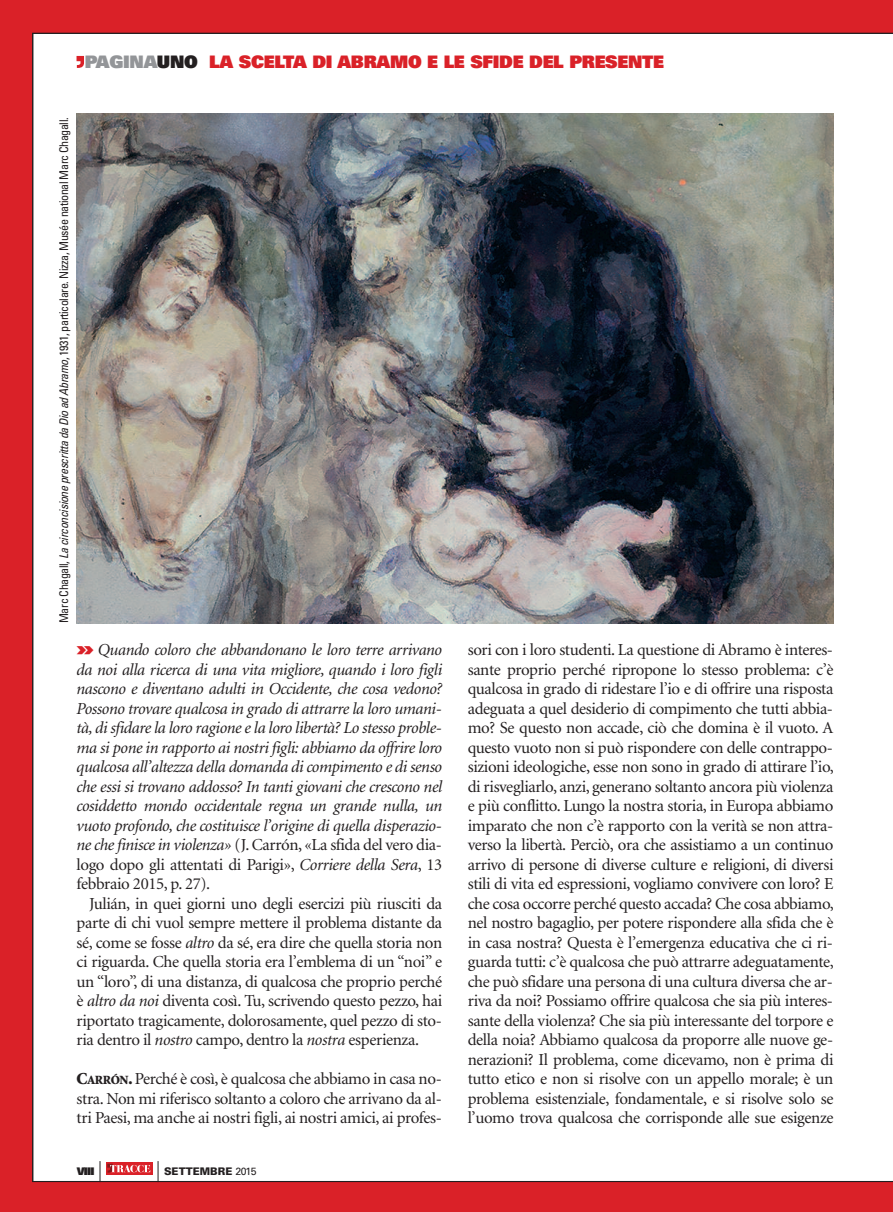
<style>
.page{position:relative;width:893px;height:1212px;background:#da2128}
.page>*{position:absolute;margin:0;border:0;box-sizing:border-box;transform-origin:0 0}
.t1{font:900 17.25px "Univers";letter-spacing:-.015em;color:#da2128}
.t2{font:16.8px/19.5px "Minion";letter-spacing:-.02em;color:#231f20;text-align:justify}
.t3{font:italic 16.8px/19.5px "Minion";letter-spacing:-.02em;color:#231f20;text-align:justify}
.t4{font:condensed 12px "Univers";letter-spacing:-.035em;color:#231f20}
.t5{font:900 10.5px "Univers";color:#231f20}
.t6{font:900 10.5px "Univers";color:#231f20}
.s1{color:#939598}
.s2{color:#231f20}
.s3{font-style:italic}
.s4{font-family:"Univers";font-weight:900;font-style:normal;font-stretch:expanded;font-size:18px;color:#da2128}
.s5{font-style:normal}
.s6{font-weight:900}
.s7{font-weight:900;font-size:12.6px}
.s8{font-weight:400}
</style>
<div class="page">
<div style="left:32px;top:33px;width:861px;height:1149px;background:#fff"></div>
<svg style="left:106px;top:1162px;width:46px;height:12px"></svg>
<svg style="left:107px;top:1164px;width:43px;height:8px"></svg>
<svg style="left:100px;top:1161px;width:1px;height:21px"></svg>
<svg style="left:158px;top:1161px;width:1px;height:21px"></svg>
<svg style="left:77px;top:56px;width:7px;height:12px"></svg>
<img style="left:77px;top:113px;width:756px;height:510px">
<p class="t1" style="left:85px;top:55px;width:581px"><span class="s1">PAGINA</span><span class="s2">UNO</span> LA SCELTA DI ABRAMO E LE SFIDE DEL PRESENTE</p>
<p class="t4" style="left:60px;top:623px;width:507px;rotate:-90deg">Marc Chagall, <span class="s3">La circoncisione prescritta da Dio ad Abramo</span>, 1931, particolare. Nizza, Musée national Marc Chagall.</p>
<p class="t3" style="left:77px;top:641px;width:367px"><span class="s4">»</span> Quando coloro che abbandonano le loro terre arrivano da noi alla ricerca di una vita migliore, quando i loro figli nascono e diventano adulti in Occidente, che cosa vedono?<br>Possono trovare qualcosa in grado di attrarre la loro umani&shy;tà, di sfidare la loro ragione e la loro libertà? Lo stesso proble&shy;ma si pone in rapporto ai nostri figli: abbiamo da offrire loro qualcosa all’altezza della domanda di compimento e di senso che essi si trovano addosso? In tanti giovani che crescono nel cosiddetto mondo occidentale regna un grande nulla, un vuoto profondo, che costituisce l’origine di quella disperazio&shy;ne che finisce in violenza» <span class="s5">(J. Carrón, «La sfida del vero dia&shy;logo dopo gli attentati di Parigi»,</span> Corriere della Sera<span class="s5">, 13 febbraio 2015, p. 27).</span></p>
<p class="t2" style="left:77px;top:895px;width:367px;text-indent:13px">Julián, in quei giorni uno degli esercizi più riusciti da parte di chi vuol sempre mettere il problema distante da sé, come se fosse <span class="s3">altro</span> da sé, era dire che quella storia non ci riguarda. Che quella storia era l’emblema di un “noi” e un “loro”, di una distanza, di qualcosa che proprio perché è <span class="s3">altro da noi</span> diventa così. Tu, scrivendo questo pezzo, hai riportato tragicamente, dolorosamente, quel pezzo di sto&shy;ria dentro il <span class="s3">nostro</span> campo, dentro la <span class="s3">nostra</span> esperienza.</p>
<p class="t2" style="left:77px;top:1070px;width:367px"><span class="s6">C</span><span class="s7">ARRÓN</span><span class="s6">.</span> Perché è così, è qualcosa che abbiamo in casa no&shy;stra. Non mi riferisco soltanto a coloro che arrivano da al&shy;tri Paesi, ma anche ai nostri figli, ai nostri amici, ai profes-</p>
<p class="t6" style="left:77px;top:1167px;width:19px">VIII</p>
<p class="t5" style="left:164px;top:1167px;width:94px">SETTEMBRE <span class="s8">2015</span></p>
<p class="t2" style="left:468px;top:641px;width:368px">sori con i loro studenti. La questione di Abramo è interes&shy;sante proprio perché ripropone lo stesso problema: c’è qualcosa in grado di ridestare l’io e di offrire una risposta adeguata a quel desiderio di compimento che tutti abbia&shy;mo? Se questo non accade, ciò che domina è il vuoto. A questo vuoto non si può rispondere con delle contrappo&shy;sizioni ideologiche, esse non sono in grado di attirare l’io, di risvegliarlo, anzi, generano soltanto ancora più violenza e più conflitto. Lungo la nostra storia, in Europa abbiamo imparato che non c’è rapporto con la verità se non attra&shy;verso la libertà. Perciò, ora che assistiamo a un continuo arrivo di persone di diverse culture e religioni, di diversi stili di vita ed espressioni, vogliamo convivere con loro? E che cosa occorre perché questo accada? Che cosa abbiamo, nel nostro bagaglio, per potere rispondere alla sfida che è in casa nostra? Questa è l’emergenza educativa che ci ri&shy;guarda tutti: c’è qualcosa che può attrarre adeguatamente, che può sfidare una persona di una cultura diversa che ar&shy;riva da noi? Possiamo offrire qualcosa che sia più interes&shy;sante della violenza? Che sia più interessante del torpore e della noia? Abbiamo qualcosa da proporre alle nuove ge&shy;nerazioni? Il problema, come dicevamo, non è prima di tutto etico e non si risolve con un appello morale; è un problema esistenziale, fondamentale, e si risolve solo se l’uomo trova qualcosa che corrisponde alle sue esigenze</p>
</div>
